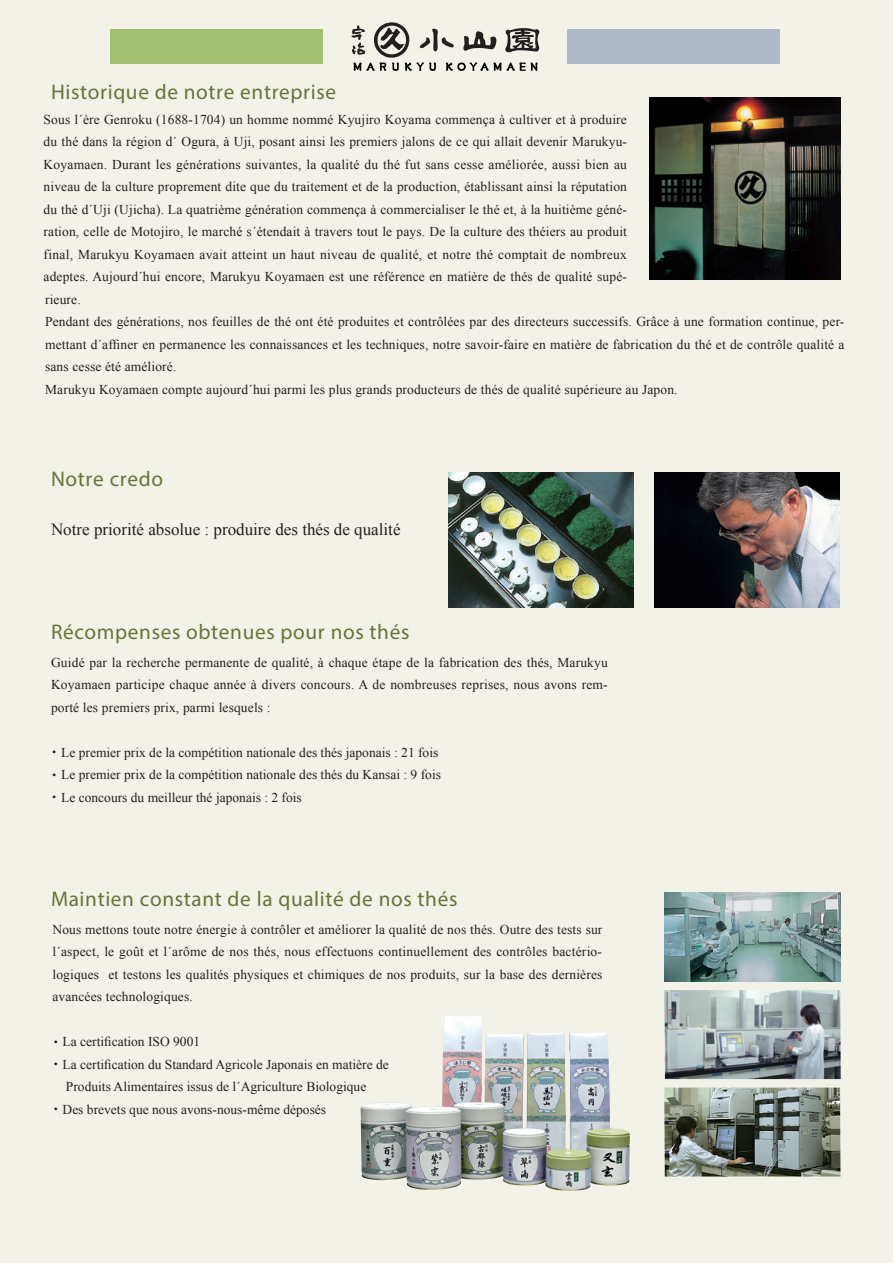
<style>
.page{position:relative;width:893px;height:1263px;background:#f2f2e9}
.page>*{position:absolute;margin:0;border:0;box-sizing:border-box;transform-origin:0 0}
.t1{font:21.3px "Myriad Pro";letter-spacing:.03em;color:#687437}
.t2{font:16.95px "Times New Roman";color:#231f20}
.t3{font:13.5px/22.5px "Times New Roman";letter-spacing:.01em;color:#231f20}
.s1{font-family:"Koz Min Pro"}
.s2{font-family:"Koz Min Pr 6 N"}
</style>
<div class="page">
<img style="left:649px;top:97px;width:192px;height:183px">
<img style="left:655px;top:472px;width:185px;height:136px">
<img style="left:449px;top:472px;width:185px;height:136px">
<img style="left:665px;top:892px;width:175px;height:89px">
<img style="left:664px;top:990px;width:177px;height:89px">
<img style="left:664px;top:1087px;width:176px;height:89px">
<img style="left:360px;top:1016px;width:270px;height:175px">
<div style="left:111px;top:30px;width:212px;height:34px;background:#a2bf72"></div>
<div style="left:567px;top:30px;width:213px;height:34px;background:#b0baca"></div>
<svg style="left:351px;top:22px;width:189px;height:49px"></svg>
<h1 class="t1" style="left:51px;top:78px;width:287px">Historique de notre entreprise</h1>
<p class="t3" style="left:44px;top:108px;width:585px">Sous ´l ère Genroku (1688-1704) un homme nommé Kyujiro Koyama commença à cultiver et à produire</p>
<p class="t3" style="left:44px;top:153px;width:585px">Koyamaen. Durant les générations suivantes, la qualité du thé fut sans cesse améliorée, aussi bien au</p>
<p class="t3" style="left:44px;top:130px;width:585px">du thé dans la région d´ Ogura à, Uji, posant ainsi les premiers jalons de ce qui allait devenir Marukyu-</p>
<p class="t3" style="left:44px;top:175px;width:585px">niveau de la culture proprement dite que du traitement et de la production, établissant ainsi la réputation</p>
<p class="t3" style="left:44px;top:220px;width:585px">ration, celle de Motojiro le, marché ´s étendait à travers tout le pays. De la culture des théiers au produit</p>
<p class="t3" style="left:44px;top:198px;width:585px">du thé ´d Uji (Ujicha .) La quatrième génération commença à commercialiser le thé et laà, huitième géné-</p>
<p class="t3" style="left:44px;top:243px;width:585px">final, Marukyu Koyamaen avait atteint un haut niveau de qualité, et notre thé comptait de nombreux</p>
<p class="t3" style="left:45px;top:288px;width:37px">rieure.</p>
<p class="t3" style="left:44px;top:265px;width:585px">adeptes. Aujourd´hui encore, Marukyu Koyamaen est une référence en matière de thés de qualité supé-</p>
<p class="t3" style="left:45px;top:310px;width:801px">Pendant des générations, nos feuilles de thé ont été produites et contrôlées par des directeurs successifs. Grâce à une formation continue, per-</p>
<p class="t3" style="left:45px;top:355px;width:634px">sans cesse été amélioré.<br>Marukyu Koyamaen compte aujourd´hui parmi les plus grands producteurs de thés de qualité supérieure au Japon.</p>
<p class="t3" style="left:45px;top:333px;width:801px">mettant ´d affiner en permanence les connaissances et les techniques, notre savoir-faire en matière de fabrication du thé et de contrôle qualité a</p>
<h1 class="t1" style="left:51px;top:465px;width:113px">Notre credo</h1>
<p class="t2" style="left:51px;top:518px;width:351px">Notre priorité absolue : produire des thés de qualité</p>
<h1 class="t1" style="left:51px;top:618px;width:360px">Récompenses obtenues pour nos thés</h1>
<p class="t3" style="left:51px;top:651px;width:558px">Guidé par la recherche permanente de qualité à, chaque étape de la fabrication des thés, Marukyu</p>
<p class="t3" style="left:51px;top:696px;width:221px">porté les premiers prix, parmi lesquels :</p>
<p class="t3" style="left:51px;top:673px;width:558px">Koyamaen participe chaque année à divers concours A. de nombreuses reprises, nous avons rem-</p>
<p class="t3" style="left:48px;top:741px;width:395px"><span class="s1">・</span>Le premier prix de la compétition nationale des thés japonais : 21 fois<span class="s1">・</span>Le premier prix de la compétition nationale des thés du Kansai 9: fois<span class="s2">・</span>Le concours du meilleur thé japonais 2: fois</p>
<h1 class="t1" style="left:51px;top:885px;width:408px">Maintien constant de la qualité de nos thés</h1>
<p class="t3" style="left:52px;top:918px;width:551px">Nous mettons toute notre énergie à contrôler et améliorer la qualité de nos thés. Outre des tests sur</p>
<p class="t3" style="left:108px;top:963px;width:496px">et testons les qualités physiques et chimiques de nos produits, sur la base des dernières</p>
<p class="t3" style="left:52px;top:940px;width:551px">´l aspect, le goût et ´l arôme de nos thés, nous effectuons continuellement des contrôles bactério-</p>
<p class="t3" style="left:52px;top:985px;width:142px">avancées technologiques.</p>
<p class="t3" style="left:49px;top:1030px;width:153px"><span class="s1">・</span>La certification ISO 9001</p>
<p class="t3" style="left:49px;top:1053px;width:341px"><span class="s1">・</span>La certification du Standard Agricole Japonais en matière de</p>
<p class="t3" style="left:66px;top:1075px;width:302px">Produits Alimentaires issus de ´l Agriculture Biologique</p>
<p class="t3" style="left:49px;top:1098px;width:279px"><span class="s1">・</span>Des brevets que nous avons-nous-même déposés</p>
<p class="t3" style="left:52px;top:963px;width:48px">logiques</p>
</div>
